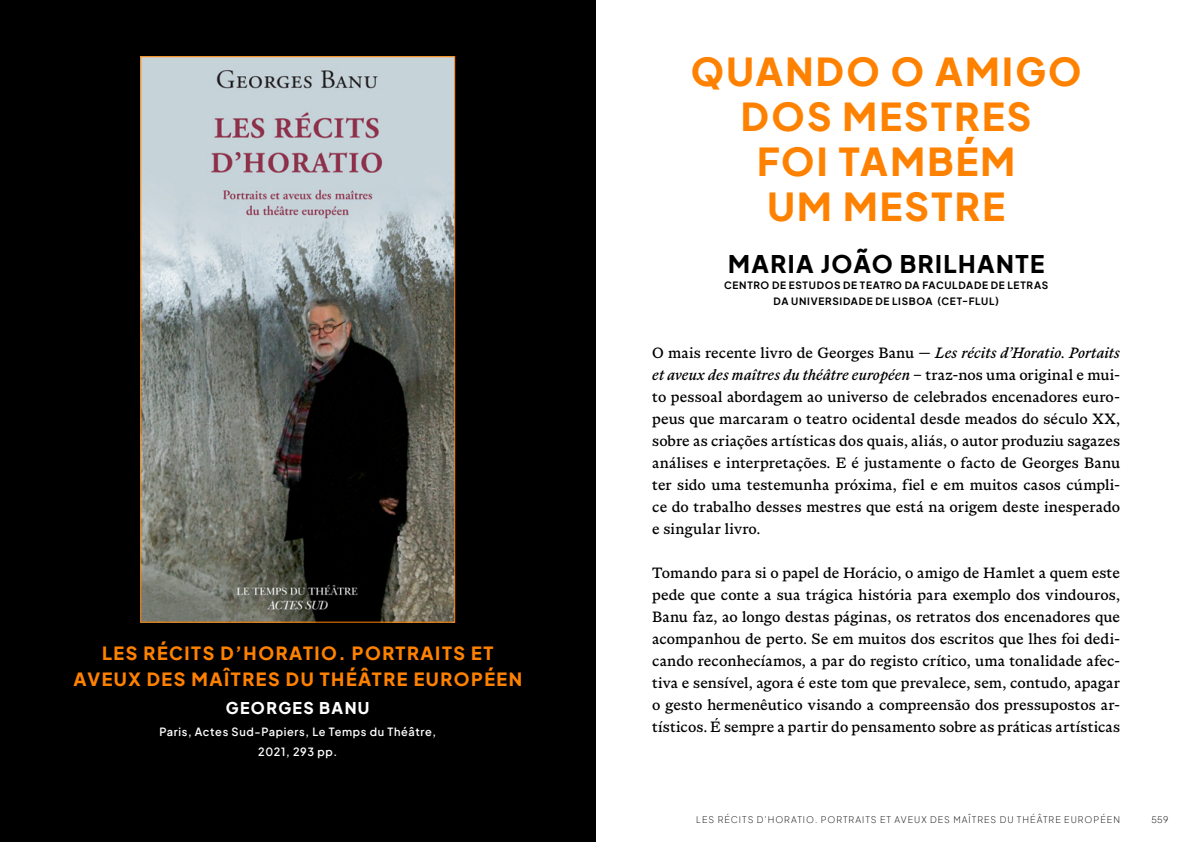
<style>
.page{position:relative;width:1191px;height:842px;background:#fff}
.page>*{position:absolute;margin:0;border:0;box-sizing:border-box;transform-origin:0 0}
.t1{font:800 38px/45px "Plus Jakarta Sans";letter-spacing:.06em;color:#ff8100;text-align:center}
.t2{font:800 24px "Plus Jakarta Sans";letter-spacing:.06em;color:#000}
.t3{font:800 18px/26px "Plus Jakarta Sans";letter-spacing:.085em;color:#ff8100;text-align:center}
.t4{font:16px/22px "ABC Marist";letter-spacing:.01em;color:#000;text-align:justify}
.t5{font:800 16px "Plus Jakarta Sans";letter-spacing:.085em;color:#fff}
.t6{font:600 11px/20px "Plus Jakarta Sans";letter-spacing:.06em;color:#fff;text-align:center}
.t7{font:700 10px/16px "Plus Jakarta Sans";letter-spacing:.065em;color:#000;text-align:center}
.t8{font:200 9px "Plus Jakarta Sans";letter-spacing:.11em;color:#000}
.s1{font-style:italic}
</style>
<div class="page">
<div style="left:0;top:0;width:595px;height:842px;background:#000"></div>
<img style="left:143px;top:59px;width:310px;height:561px">
<p class="t3" style="left:73px;top:637px;width:450px">LES RÉCITS D’HORATIO. PORTRAITS ET<br>AVEUX DES MAÎTRES DU THÉÂTRE EUROPÉEN</p>
<p class="t5" style="left:226px;top:693px;width:145px">GEORGES BANU</p>
<p class="t6" style="left:159px;top:720px;width:278px">Paris, Actes Sud-Papiers, Le Temps du Théâtre,<br>2021, 293 pp.</p>
<h1 class="t1" style="left:690px;top:44px;width:392px">QUANDO O AMIGO<br>DOS MESTRES<br>FOI TAMBÉM<br>UM MESTRE</h1>
<h2 class="t2" style="left:728px;top:242px;width:318px">MARIA JOÃO BRILHANTE</h2>
<p class="t7" style="left:724px;top:276px;width:326px">CENTRO DE ESTUDOS DE TEATRO DA FACULDADE DE LETRAS<br>DA UNIVERSIDADE DE LISBOA (CET-FLUL)</p>
<p class="t4" style="left:652px;top:342px;width:469px">O mais recente livro de Georges Banu — <span class="s1">Les récits d’Horatio. Portaits et aveux des maîtres du théâtre européen</span> – traz-nos uma original e mui&shy;to pessoal abordagem ao universo de celebrados encenadores euro&shy;peus que marcaram o teatro ocidental desde meados do século XX, sobre as criações artísticas dos quais, aliás, o autor produziu sagazes análises e interpretações. E é justamente o facto de Georges Banu ter sido uma testemunha próxima, fiel e em muitos casos cúmpli&shy;ce do trabalho desses mestres que está na origem deste inesperado e singular livro.</p>
<p class="t4" style="left:652px;top:562px;width:469px">Tomando para si o papel de Horácio, o amigo de Hamlet a quem este pede que conte a sua trágica história para exemplo dos vindouros, Banu faz, ao longo destas páginas, os retratos dos encenadores que acompanhou de perto. Se em muitos dos escritos que lhes foi dedi&shy;cando reconhecíamos, a par do registo crítico, uma tonalidade afec&shy;tiva e sensível, agora é este tom que prevalece, sem, contudo, apagar o gesto hermenêutico visando a compreensão dos pressupostos ar&shy;tísticos. É sempre a partir do pensamento sobre as práticas artísticas</p>
<p class="t8" style="left:696px;top:812px;width:425px">LES RÉCITS D’HORATIO. PORTRAITS ET AVEUX DES MAÎTRES DU THÉÂTRE EUROPÉEN</p>
<p class="t8" style="left:1151px;top:812px;width:18px">559</p>
</div>
